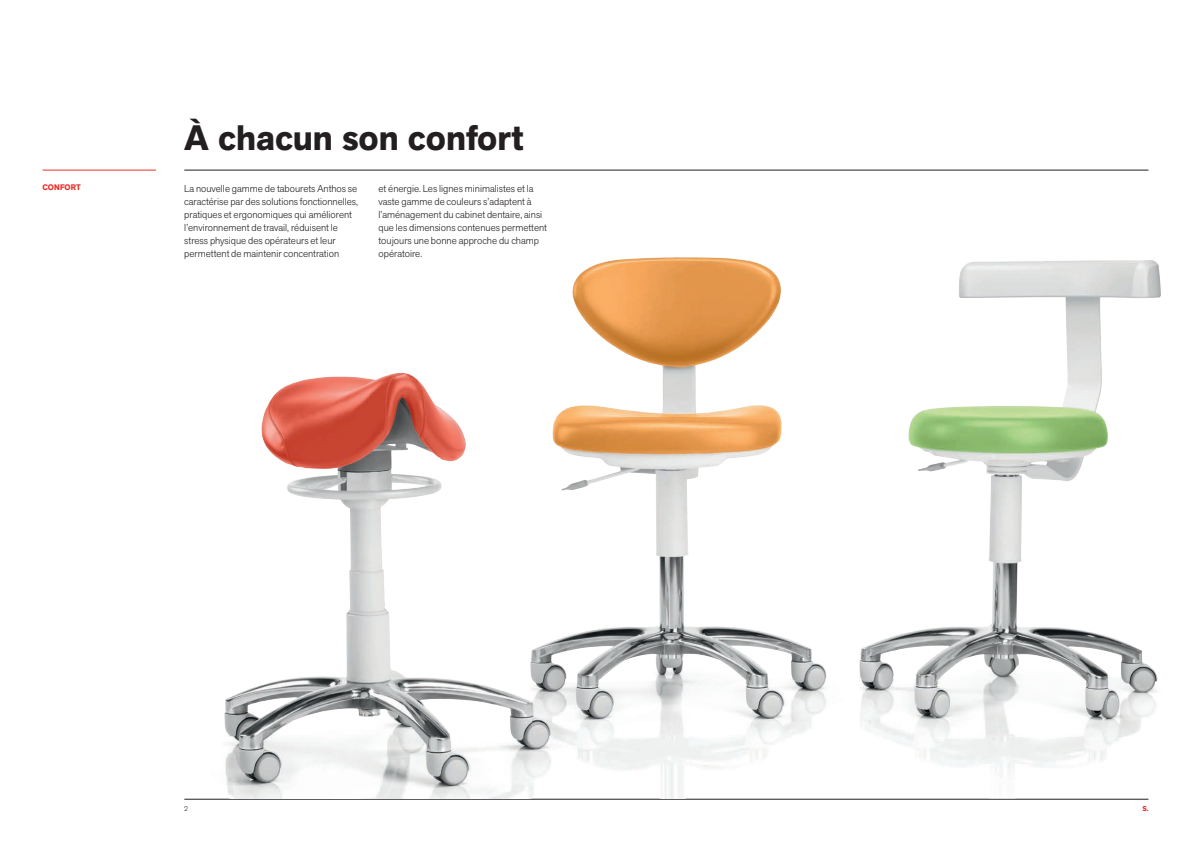
<style>
.page{position:relative;width:1191px;height:842px;background:#fff}
.page>*{position:absolute;margin:0;border:0;box-sizing:border-box;transform-origin:0 0}
.COP_Titolo{font:700 35px "Akzid Grtsk Next";color:#231f20}
.FRONTESPIZIO-txt{font:300 10px/13px "Akzid Grtsk Next";color:#231f20}
.Titoletto{font:700 8px "Akzid Grtsk Next";color:#ea2f29}
.t1{font:700 7px "Akzid Grtsk Next";color:#ea2f29}
.t2{font:300 7px "Akzid Grtsk Next";color:#231f20}
</style>
<div class="page">
<hr style="left:184px;top:170px;width:964px;height:1px;background:#231f20">
<hr style="left:184px;top:799px;width:964px;height:1px;background:#231f20">
<hr style="left:43px;top:170px;width:113px;height:1px;background:#ea2f29">
<img style="left:184px;top:257px;width:977px;height:542px">
<p class="COP_Titolo" style="left:184px;top:115px;width:340px">À chacun son confort</p>
<p class="Titoletto" style="left:43px;top:182px;width:40px">CONFORT</p>
<p class="FRONTESPIZIO-txt" style="left:184px;top:182px;width:175px">La nouvelle gamme de tabourets Anthos se caractérise par des solutions fonctionnelles, pratiques et ergonomiques qui améliorent l’environnement de travail, réduisent le stress physique des opérateurs et leur permettent de maintenir concentration</p>
<p class="FRONTESPIZIO-txt" style="left:378px;top:182px;width:170px">et énergie. Les lignes minimalistes et la vaste gamme de couleurs s’adaptent à l’aménagement du cabinet dentaire, ainsi que les dimensions contenues permettent toujours une bonne approche du champ opératoire.</p>
<p class="t2" style="left:184px;top:804px;width:5px">2</p>
<p class="t1" style="left:1142px;top:804px;width:8px">S.</p>
</div>
